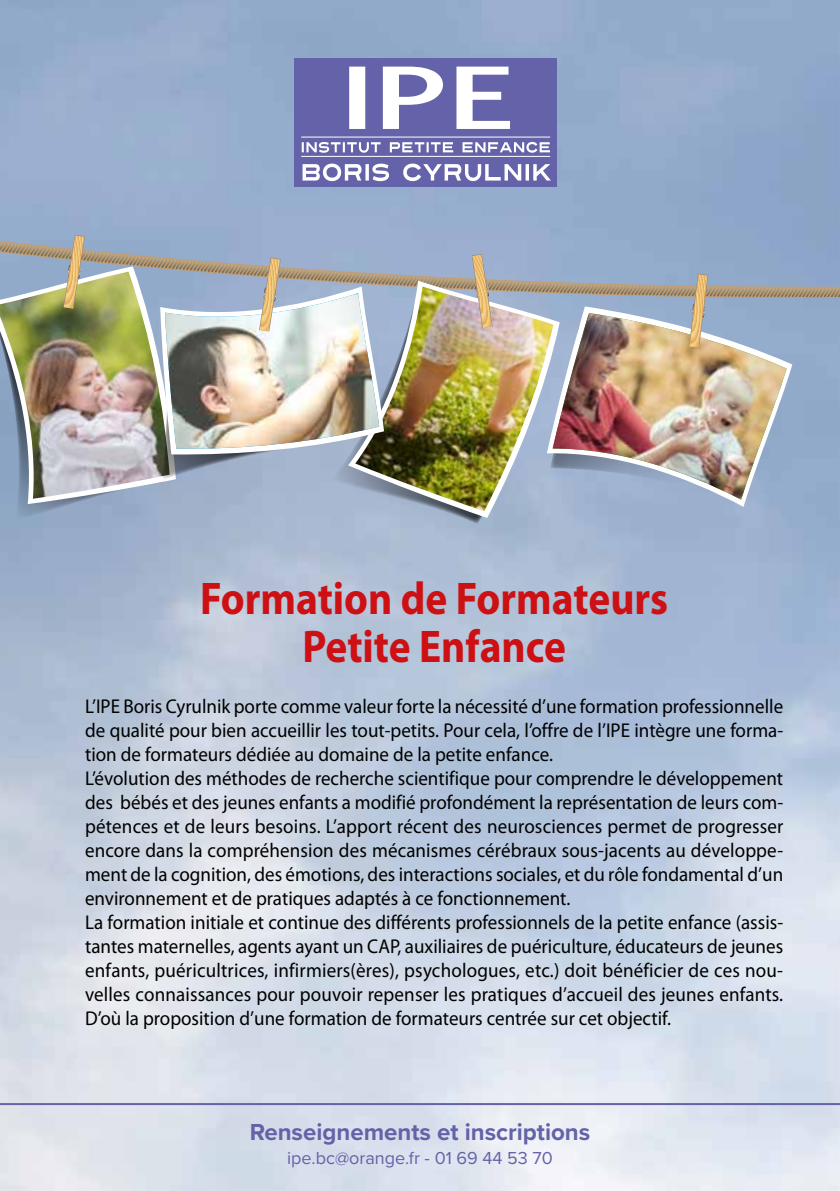
<style>
.page{position:relative;width:840px;height:1191px;background:#fff}
.page>*{position:absolute;margin:0;border:0;box-sizing:border-box;transform-origin:0 0}
.t1{font:700 46px/48px "Myriad Pro";color:#cd1013;text-align:center;scale:.9 1}
.t2{font:700 24px "Proxima Nova";color:#6462a8}
.t3{font:20px/24px "Myriad Pro";color:#000;scale:.95 1}
.t4{font:18px "Proxima Nova";color:#6462a8}
</style>
<div class="page">
<img style="left:0;top:0;width:839px;height:1191px">
<div style="left:294px;top:58px;width:262px;height:129px;background:#6462a8"></div>
<svg style="left:301px;top:142px;width:248px;height:11px"></svg>
<svg style="left:302px;top:164px;width:248px;height:17px"></svg>
<svg style="left:349px;top:67px;width:160px;height:62px"></svg>
<hr style="left:301px;top:137px;width:249px;height:1px;background:#fff">
<hr style="left:301px;top:156px;width:249px;height:1px;background:#fff">
<hr style="left:0;top:1103px;width:839px;height:2px;background:#6462a8">
<img style="left:0;top:235px;width:840px;height:286px">
<h1 class="t1" style="left:200px;top:572px;width:521px">Formation de Formateurs<br>Petite Enfance</h1>
<p class="t3" style="left:85px;top:693px;width:736px">L’IPE Boris Cyrulnik porte comme valeur forte la nécessité d’une formation professionnelle de qualité pour bien accueillir les tout-petits. Pour cela, l’offre de l’IPE intègre une forma&shy;tion de formateurs dédiée au domaine de la petite enfance.<br>L’évolution des méthodes de recherche scientifique pour comprendre le développement des bébés et des jeunes enfants a modifié profondément la représentation de leurs com&shy;pétences et de leurs besoins. L’apport récent des neurosciences permet de progresser encore dans la compréhension des mécanismes cérébraux sous-jacents au développe&shy;ment de la cognition, des émotions, des interactions sociales, et du rôle fondamental d’un environnement et de pratiques adaptés à ce fonctionnement.<br>La formation initiale et continue des différents professionnels de la petite enfance (assis&shy;tantes maternelles, agents ayant un CAP, auxiliaires de puériculture, éducateurs de jeunes enfants, puéricultrices, infirmiers(ères), psychologues, etc.) doit bénéficier de ces nou&shy;velles connaissances pour pouvoir repenser les pratiques d’accueil des jeunes enfants.<br>D’où la proposition d’une formation de formateurs centrée sur cet objectif.</p>
<p class="t2" style="left:249px;top:1114px;width:342px">Renseignements et inscriptions</p>
<p class="t4" style="left:287px;top:1144px;width:267px">ipe.bc@orange.fr - 01 69 44 53 70</p>
</div>
